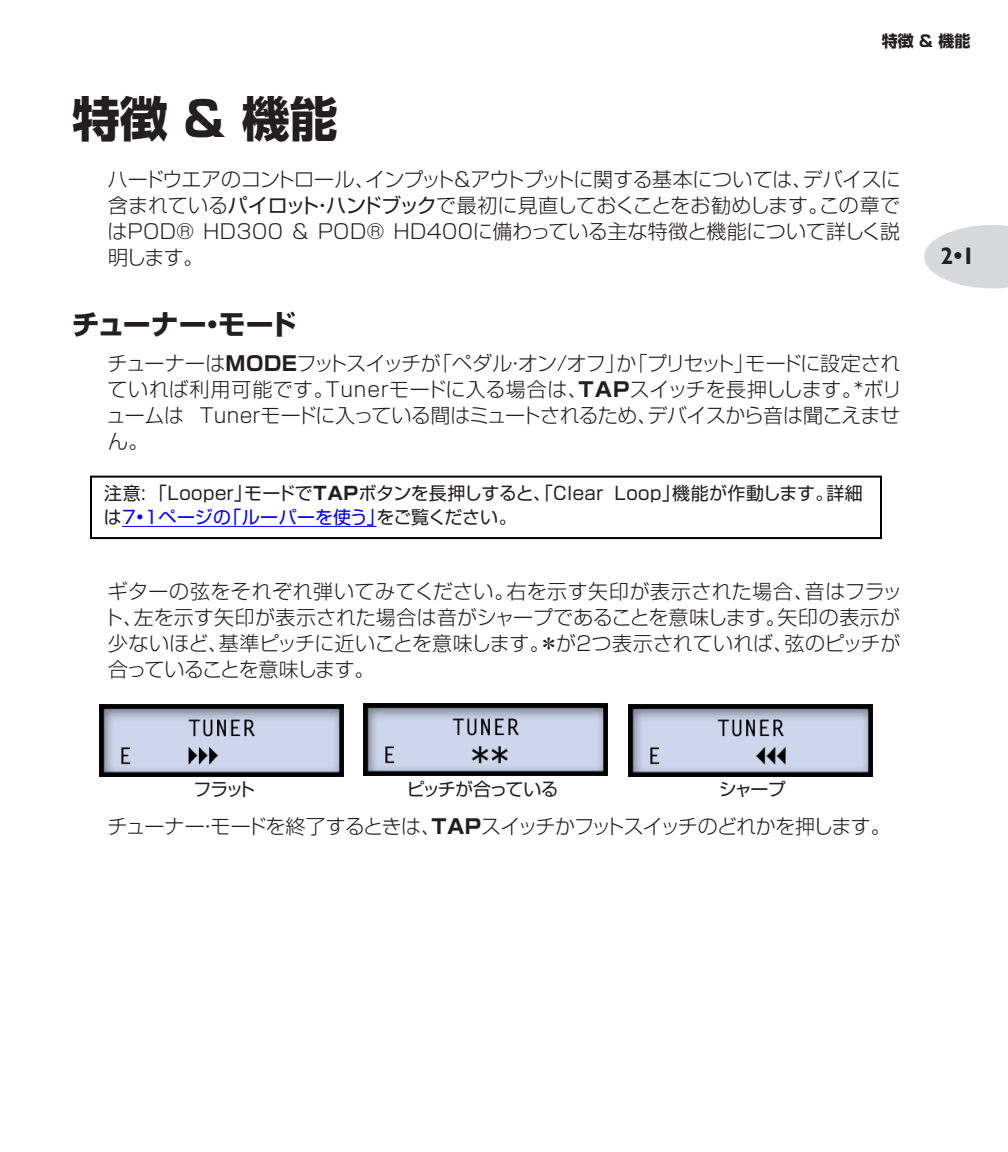
<style>
.page{position:relative;width:1008px;height:1152px;background:#fff}
.page>*{position:absolute;margin:0;border:0;box-sizing:border-box;transform-origin:0 0}
._01_Chapter_title{font:700 48px "Shin Go Pro";color:#231f20}
._01b_Section_title_1{font:700 28px "Shin Go Pro";letter-spacing:-.04em;color:#231f20}
._06_Page_number{font:700 condensed 24px "Gill Sans";color:#231f20}
._02_Body{font:300 20px/26px "Shin Go Pro";letter-spacing:-.025em;color:#231f20;text-align:justify}
._02_Body-2{font:300 20px "Shin Go Pro";letter-spacing:-.045em;color:#231f20}
.t1{font:18px/24px "Shin Go Pro";letter-spacing:.01em;color:#231f20}
.t2{font:18px "Shin Go Pro";letter-spacing:-.07em;color:#231f20}
.t3{font:18px "Shin Go Pro";letter-spacing:-.01em;color:#231f20}
._05_Header_right{font:700 16px "Shin Go Pro";color:#231f20}
.s1{font-weight:400}
.s2{font-weight:700}
.s3{color:#00f}
</style>
<div class="page">
<svg style="left:924px;top:225px;width:84px;height:63px"></svg>
<hr style="left:122px;top:526px;width:255px;height:1px;background:#00f">
<div style="left:90px;top:476px;width:792px;height:63px;border:2px solid #000"></div>
<img style="left:100px;top:705px;width:243px;height:72px">
<img style="left:364px;top:704px;width:243px;height:72px">
<img style="left:629px;top:705px;width:243px;height:72px">
<p class="_05_Header_right" style="left:882px;top:28px;width:90px">特徴 &amp; 機能</p>
<p class="_01_Chapter_title" style="left:72px;top:81px;width:267px">特徴 &amp; 機能</p>
<p class="_02_Body" style="left:108px;top:164px;width:795px">ハードウエアのコントロール、インプット&amp;アウトプットに関する基本については、デバイスに含まれている<span class="s1">パイロット・ハンドブック</span>で最初に見直しておくことをお勧めします。この章ではPOD® HD300 &amp; POD® HD400に備わっている主な特徴と機能について詳しく説明します。</p>
<p class="_01b_Section_title_1" style="left:72px;top:302px;width:227px">チューナー・モード</p>
<p class="_02_Body" style="left:106px;top:348px;width:797px">チューナーは<span class="s2">MODE</span>フットスイッチが「ペダル・オン/オフ」か「プリセット」モードに設定されていれば利用可能です。Tunerモードに入る場合は、<span class="s2">TAP</span>スイッチを長押しします。*ボリュームは Tunerモードに入っている間はミュートされるため、デバイスから音は聞こえません。</p>
<p class="t1" style="left:104px;top:479px;width:761px">注意: 「Looper」モードで<span class="s2">TAP</span>ボタンを長押しすると、「Clear Loop」機能が作動します。詳細は<span class="s3">7•1ページの「ルーパーを使う」</span>をご覧ください。</p>
<p class="_02_Body" style="left:104px;top:576px;width:800px">ギターの弦をそれぞれ弾いてみてください。右を示す矢印が表示された場合、音はフラット、左を示す矢印が表示された場合は音がシャープであることを意味します。矢印の表示が少ないほど、基準ピッチに近いことを意味します。＊が２つ表示されていれば、弦のピッチが合っていることを意味します。</p>
<p class="t3" style="left:194px;top:774px;width:64px">フラット</p>
<p class="t2" style="left:407px;top:774px;width:153px">ピッチが合っている</p>
<p class="t3" style="left:719px;top:774px;width:68px">シャープ</p>
<p class="_02_Body-2" style="left:108px;top:810px;width:785px">チューナー・モードを終了するときは、<span class="s2">TAP</span>スイッチかフットスイッチのどれかを押します。</p>
<p class="_06_Page_number" style="left:941px;top:241px;width:35px">2•1</p>
</div>
